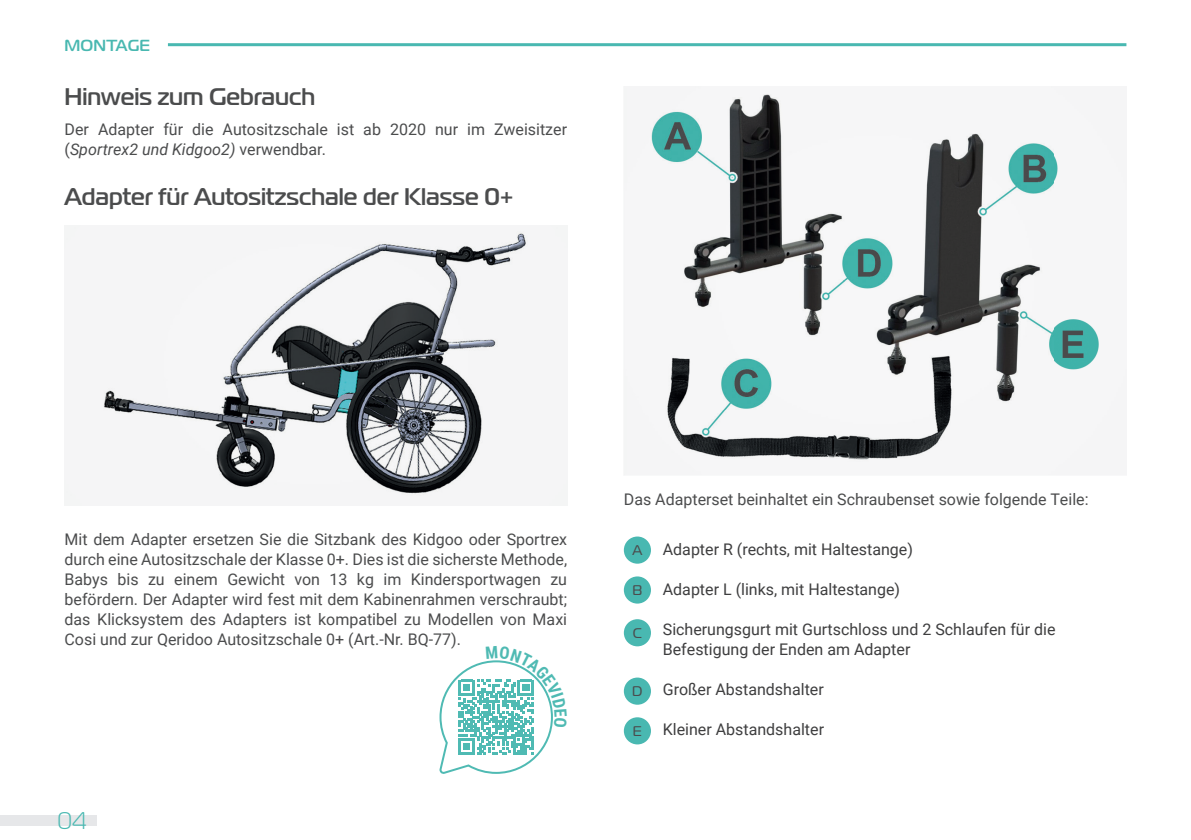
<style>
.page{position:relative;width:1191px;height:840px;background:#fff}
.page>*{position:absolute;margin:0;border:0;box-sizing:border-box;transform-origin:0 0}
.t1{font:500 24px "Magistral";color:#4b4c4d}
.t2{font:300 24px "Magistral";color:#49b8b1}
.t3{font:16px/20px "Roboto";color:#4b4c4d}
.t4{font:16px/20px "Roboto";color:#3e3e3f}
.t5{font:500 16px "Magistral";letter-spacing:.01em;color:#49b8b1}
.t6{font:14px "Magistral";color:#4b4c4d}
.s1{font-style:italic}
</style>
<div class="page">
<div style="left:0;top:815px;width:96px;height:10px;background:#e6e7e9"></div>
<hr style="left:168px;top:43px;width:958px;height:3px;background:#49b8b1">
<img style="left:65px;top:225px;width:502px;height:280px">
<img style="left:624px;top:86px;width:475px;height:389px">
<div style="left:624px;top:536px;width:27px;height:27px;background:#49b8b1;border-radius:50%"></div>
<div style="left:624px;top:576px;width:27px;height:27px;background:#49b8b1;border-radius:50%"></div>
<div style="left:624px;top:619px;width:27px;height:27px;background:#49b8b1;border-radius:50%"></div>
<div style="left:624px;top:677px;width:27px;height:27px;background:#49b8b1;border-radius:50%"></div>
<div style="left:624px;top:717px;width:27px;height:27px;background:#49b8b1;border-radius:50%"></div>
<svg style="left:439px;top:660px;width:114px;height:114px"></svg>
<p class="t5" style="left:65px;top:35px;width:87px">MONTAGE</p>
<h1 class="t1" style="left:65px;top:82px;width:252px">Hinweis zum Gebrauch</h1>
<p class="t3" style="left:65px;top:118px;width:504px">Der Adapter für die Autositzschale ist ab 2020 nur im Zweisitzer (<span class="s1">Sportrex2 und Kidgoo2)</span> verwendbar.</p>
<h1 class="t1" style="left:65px;top:182px;width:451px">Adapter für Autositzschale der Klasse 0+</h1>
<p class="t3" style="left:65px;top:528px;width:504px;text-align:justify">Mit dem Adapter ersetzen Sie die Sitzbank des Kidgoo oder Sportrex durch eine Autositzschale der Klasse 0+. Dies ist die sicherste Methode, Babys bis zu einem Gewicht von 13 kg im Kindersportwagen zu befördern. Der Adapter wird fest mit dem Kabinen rahmen verschraubt; das Klicksystem des Adapters ist kompatibel zu Modellen von Maxi Cosi und zur Qeridoo Autositzschale 0+ (Art.-Nr. BQ-77).</p>
<h1 class="t2" style="left:57px;top:805px;width:31px">04</h1>
<p class="t3" style="left:624px;top:488px;width:466px">Das Adapterset beinhaltet ein Schraubenset sowie folgende Teile:</p>
<p class="t4" style="left:663px;top:538px;width:252px">Adapter R (rechts, mit Haltestange)</p>
<p class="t4" style="left:663px;top:578px;width:239px">Adapter L (links, mit Haltestange)</p>
<p class="t4" style="left:663px;top:618px;width:394px">Sicherungsgurt mit Gurtschloss und 2 Schlaufen für die<br>Befestigung der Enden am Adapter</p>
<p class="t4" style="left:663px;top:678px;width:162px">Großer Abstandshalter</p>
<p class="t4" style="left:663px;top:718px;width:163px">Kleiner Abstandshalter</p>
<p class="t6" style="left:632px;top:541px;width:11px">A</p>
<p class="t6" style="left:632px;top:581px;width:11px">B</p>
<p class="t6" style="left:633px;top:624px;width:11px">C</p>
<p class="t6" style="left:632px;top:682px;width:12px">D</p>
<p class="t6" style="left:633px;top:722px;width:10px">E</p>
</div>
